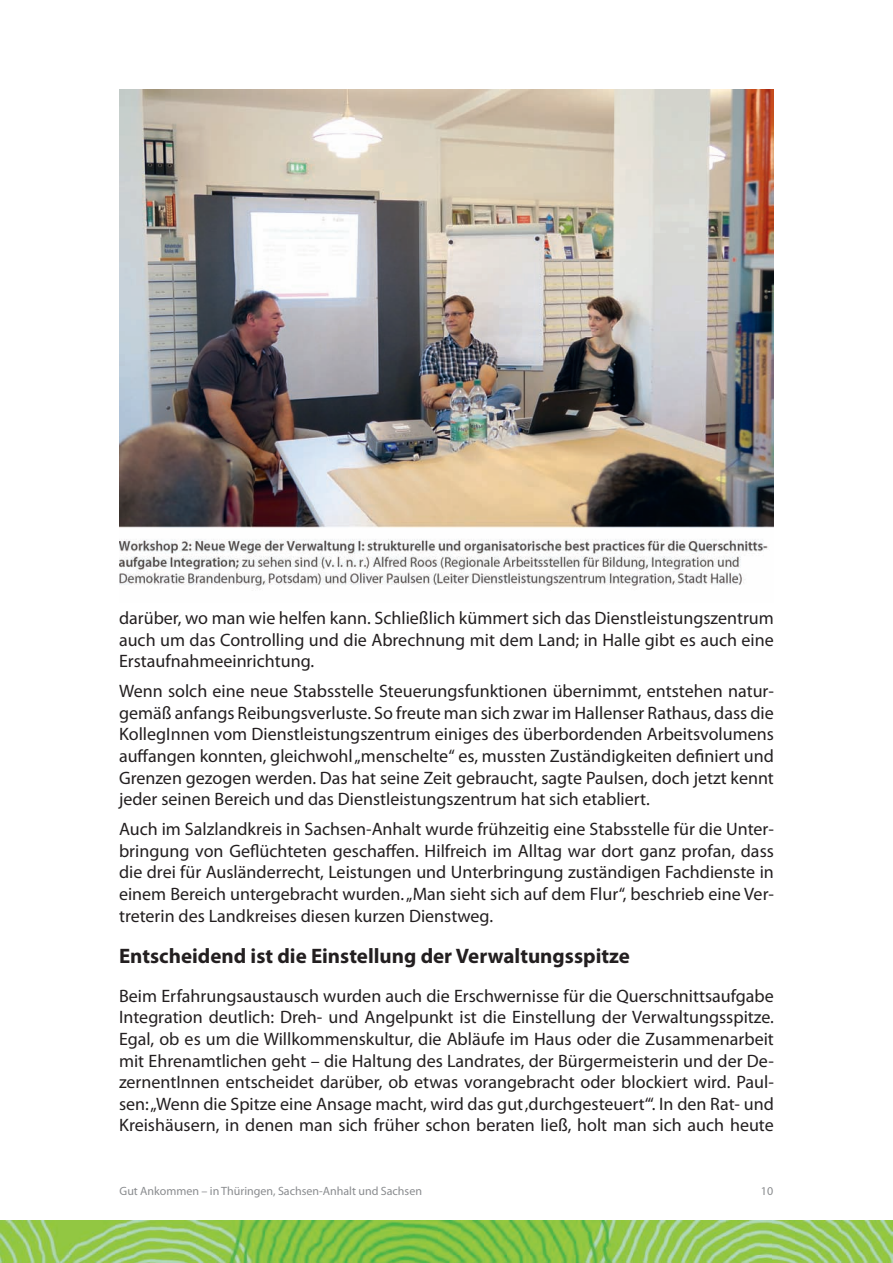
<style>
.page{position:relative;width:893px;height:1263px;background:#fff}
.page>*{position:absolute;margin:0;border:0;box-sizing:border-box;transform-origin:0 0}
.t1{font:700 21px "Myriad Pro";color:#231f20}
.t2{font:18px/21.6px "Myriad Pro";color:#231f20;text-align:justify}
.t3{font:12px "Myriad Pro";color:#8a8c8f}
</style>
<div class="page">
<img style="left:0;top:1220px;width:893px;height:43px">
<img style="left:119px;top:89px;width:655px;height:501px">
<p class="t2" style="left:119px;top:607px;width:656px">darüber, wo man wie helfen kann. Schließlich kümmert sich das Dienstleistungszentrum auch um das Controlling und die Abrechnung mit dem Land; in Halle gibt es auch eine Erstaufnahmeeinrichtung.</p>
<p class="t2" style="left:119px;top:680px;width:656px">Wenn solch eine neue Stabsstelle Steuerungsfunktionen übernimmt, entstehen natur&shy;gemäß anfangs Reibungsverluste. So freute man sich zwar im Hallenser Rathaus, dass die KollegInnen vom Dienstleistungszentrum einiges des überbordenden Arbeitsvolumens auffangen konnten, gleichwohl „menschelte“ es, mussten Zuständigkeiten definiert und Grenzen gezogen werden. Das hat seine Zeit gebraucht, sagte Paulsen, doch jetzt kennt jeder seinen Bereich und das Dienstleistungszentrum hat sich etabliert.</p>
<p class="t2" style="left:119px;top:818px;width:656px">Auch im Salzlandkreis in Sachsen-Anhalt wurde frühzeitig eine Stabsstelle für die Unter&shy;bringung von Geflüchteten geschaffen. Hilfreich im Alltag war dort ganz profan, dass die drei für Ausländerrecht, Leistungen und Unterbringung zuständigen Fachdienste in einem Bereich untergebracht wurden. „Man sieht sich auf dem Flur“, beschrieb eine Ver&shy;treterin des Landkreises diesen kurzen Dienstweg.</p>
<p class="t1" style="left:119px;top:942px;width:512px">Entscheidend ist die Einstellung der Verwaltungsspitze</p>
<p class="t2" style="left:119px;top:985px;width:656px">Beim Erfahrungsaustausch wurden auch die Erschwernisse für die Querschnittsaufgabe Integration deutlich: Dreh- und Angelpunkt ist die Einstellung der Verwaltungsspitze.<br>Egal, ob es um die Willkommenskultur, die Abläufe im Haus oder die Zusammenarbeit mit Ehrenamtlichen geht – die Haltung des Landrates, der Bürgermeisterin und der De&shy;zernentInnen entscheidet darüber, ob etwas vorangebracht oder blockiert wird. Paul&shy;sen: „Wenn die Spitze eine Ansage macht, wird das gut ‚durchgesteuert‘“. In den Rat- und Kreishäusern, in denen man sich früher schon beraten ließ, holt man sich auch heute</p>
<p class="t3" style="left:120px;top:1183px;width:304px">Gut Ankommen – in Thüringen, Sachsen-Anhalt und Sachsen</p>
<p class="t3" style="left:761px;top:1183px;width:14px">10</p>
</div>
